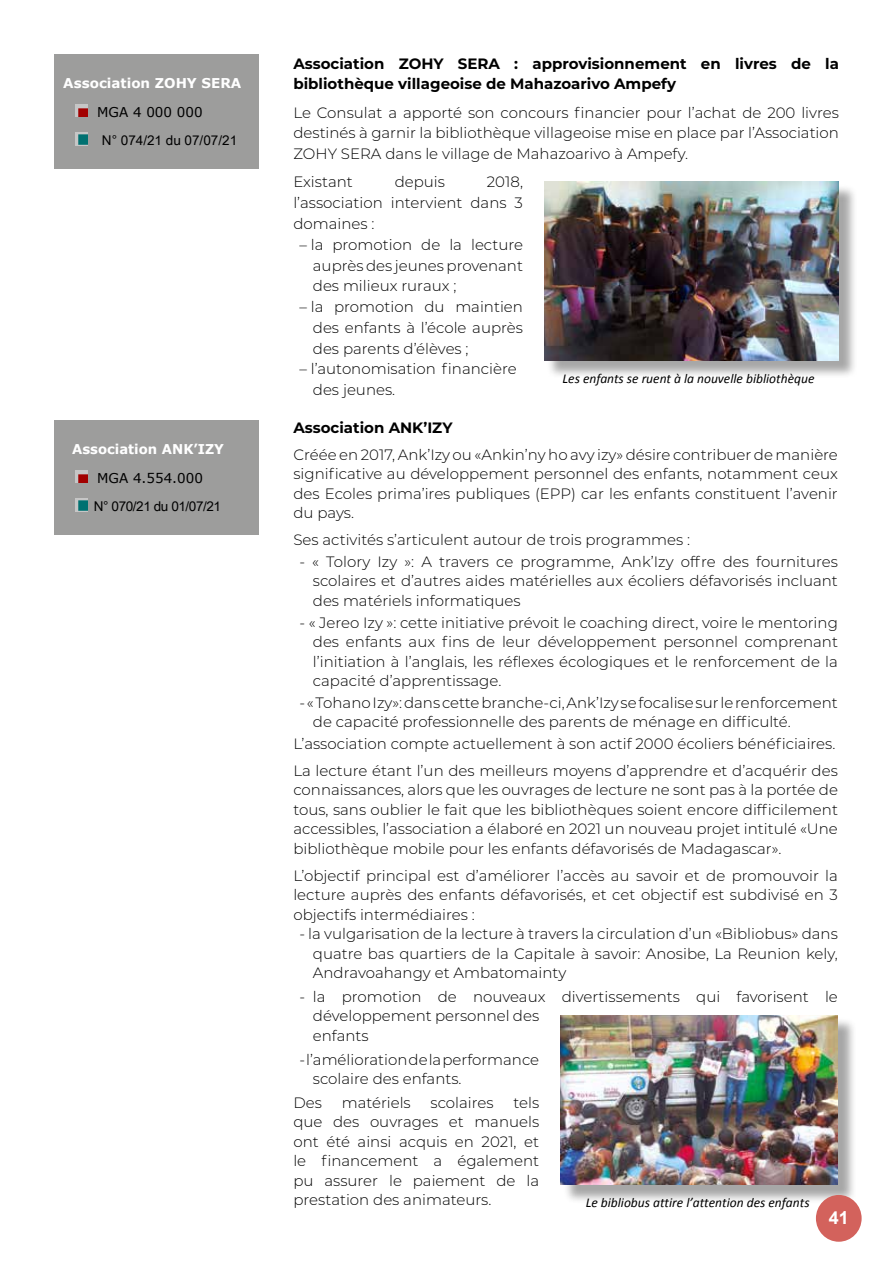
<style>
.page{position:relative;width:893px;height:1263px;background:#fff}
.page>*{position:absolute;margin:0;border:0;box-sizing:border-box;transform-origin:0 0}
.t1{font:700 18px "Arial";color:#fff}
.t2{font:300 15px/19.5px "Montserrat";color:#000;text-align:justify}
.t3{font:700 15px/20.9px "Montserrat";color:#000}
.t4{font:italic 13.5px "Calibri";color:#000}
.t5{font:700 13.5px "Verdana";color:#fff}
.t6{font:13.5px "Arial Unicode MS";letter-spacing:-.015em;color:#000}
.t7{font:13.5px "Verdana";color:#000}
</style>
<div class="page">
<div style="left:54px;top:54px;width:204px;height:115px;background:#9d9d9c"></div>
<svg style="left:75px;top:104px;width:13px;height:13px"></svg>
<svg style="left:75px;top:133px;width:13px;height:12px"></svg>
<div style="left:547px;top:184px;width:311px;height:195px;background:#000;opacity:.35"></div>
<img style="left:544px;top:182px;width:295px;height:178px">
<div style="left:54px;top:420px;width:204px;height:115px;background:#9d9d9c"></div>
<svg style="left:75px;top:470px;width:13px;height:13px"></svg>
<svg style="left:75px;top:499px;width:13px;height:12px"></svg>
<div style="left:563px;top:1017px;width:293px;height:187px;background:#000;opacity:.35"></div>
<img style="left:560px;top:1015px;width:278px;height:170px">
<div style="left:816px;top:1195px;width:46px;height:47px;background:#d3625c;border-radius:50%"></div>
<p class="t5" style="left:63px;top:74px;width:180px">Association ZOHY SERA</p>
<p class="t7" style="left:97px;top:103px;width:107px">MGA 4 000 000</p>
<p class="t6" style="left:102px;top:131px;width:137px">N° 074/21 du 07/07/21</p>
<p class="t5" style="left:72px;top:440px;width:153px">Association ANK’IZY</p>
<p class="t7" style="left:97px;top:469px;width:107px">MGA 4.554.000</p>
<p class="t6" style="left:94px;top:497px;width:129px">N° 070/21 du 01/07/21</p>
<p class="t3" style="left:293px;top:52px;width:547px">Association ZOHY SERA : approvisionnement en livres de la bibliothèque villageoise de Mahazoarivo Ampefy</p>
<p class="t2" style="left:293px;top:101px;width:547px;line-height:20.9px">Le Consulat a apporté son concours financier pour l’achat de 200 livres destinés à garnir la bibliothèque villageoise mise en place par l’Association ZOHY SERA dans le village de Mahazoarivo à Ampefy.</p>
<p class="t2" style="left:293px;top:172px;width:61px">Existant</p>
<p class="t2" style="left:395px;top:172px;width:52px">depuis</p>
<p class="t2" style="left:293px;top:171px;width:231px;line-height:20.9px;text-indent:193px">2018, l’association intervient dans 3 domaines :</p>
<p class="t2" style="left:313px;top:233px;width:212px;line-height:20.9px;text-indent:-14px">– la promotion de la lecture auprès des jeunes provenant des milieux ruraux ;</p>
<p class="t2" style="left:313px;top:296px;width:212px;line-height:20.9px;text-indent:-14px">– la promotion du maintien des enfants à l’école auprès des parents d’élèves ;</p>
<p class="t2" style="left:313px;top:358px;width:205px;line-height:20.9px;text-indent:-14px">– l’autonomisation financière des jeunes.</p>
<p class="t4" style="left:563px;top:370px;width:253px">Les enfants se ruent à la nouvelle bibliothèque</p>
<p class="t3" style="left:293px;top:416px;width:161px">Association ANK’IZY</p>
<p class="t2" style="left:293px;top:444px;width:546px">Créée en 2017, Ank’Izy ou «Ankin’ny ho avy izy» désire contribuer de manière significative au développement personnel des enfants, notamment ceux des Ecoles prima’ires publiques (EPP) car les enfants constituent l’avenir du pays.</p>
<p class="t2" style="left:293px;top:530px;width:398px">Ses activités s’articulent autour de trois programmes :</p>
<p class="t2" style="left:313px;top:551px;width:526px;text-indent:-14px">- « Tolory Izy »: A travers ce programme, Ank’Izy offre des fournitures scolaires et d’autres aides matérielles aux écoliers défavorisés incluant des matériels informatiques</p>
<p class="t2" style="left:313px;top:612px;width:527px;text-indent:-14px">- « Jereo Izy »: cette initiative prévoit le coaching direct, voire le mentoring des enfants aux fins de leur développement personnel comprenant l’initiation à l’anglais, les réflexes écologiques et le renforcement de la capacité d’apprentissage.</p>
<p class="t2" style="left:313px;top:692px;width:526px;text-indent:-14px">- « Tohano Izy»: dans cette branche-ci, Ank’Izy se focalise sur le renforcement de capacité professionnelle des parents de ménage en difficulté.</p>
<p class="t2" style="left:293px;top:729px;width:546px;line-height:26.8px">L’association compte actuellement à son actif 2000 écoliers bénéficiaires.<br>La lecture étant l’un des meilleurs moyens d’apprendre et d’acquérir des</p>
<p class="t2" style="left:293px;top:780px;width:546px">connaissances, alors que les ouvrages de lecture ne sont pas à la portée de tous, sans oublier le fait que les bibliothèques soient encore difficilement accessibles, l’association a élaboré en 2021 un nouveau projet intitulé «Une bibliothèque mobile pour les enfants défavorisés de Madagascar».</p>
<p class="t2" style="left:293px;top:865px;width:546px">L’objectif principal est d’améliorer l’accès au savoir et de promouvoir la lecture auprès des enfants défavorisés, et cet objectif est subdivisé en 3 objectifs intermédiaires :</p>
<p class="t2" style="left:313px;top:923px;width:526px;text-indent:-14px">- la vulgarisation de la lecture à travers la circulation d’un «Bibliobus» dans quatre bas quartiers de la Capitale à savoir: Anosibe, La Reunion kely, Andravoahangy et Ambatomainty</p>
<p class="t2" style="left:313px;top:986px;width:526px;text-align:left;text-indent:-14px">- la promotion de nouveaux divertissements qui favorisent le développement personnel des<br>enfants</p>
<p class="t2" style="left:313px;top:1049px;width:228px;text-indent:-14px">- l’amélioration de la performance scolaire des enfants.</p>
<p class="t2" style="left:293px;top:1092px;width:30px">Des</p>
<p class="t2" style="left:342px;top:1092px;width:71px">matériels</p>
<p class="t2" style="left:431px;top:1092px;width:65px">scolaires</p>
<p class="t2" style="left:293px;top:1092px;width:247px;text-indent:220px">tels que des ouvrages et manuels ont été ainsi acquis en 2021, et le financement a également pu assurer le paiement de la prestation des animateurs.</p>
<p class="t4" style="left:586px;top:1194px;width:225px">Le bibliobus attire l’attention des enfants</p>
<p class="t1" style="left:829px;top:1205px;width:22px">41</p>
</div>
